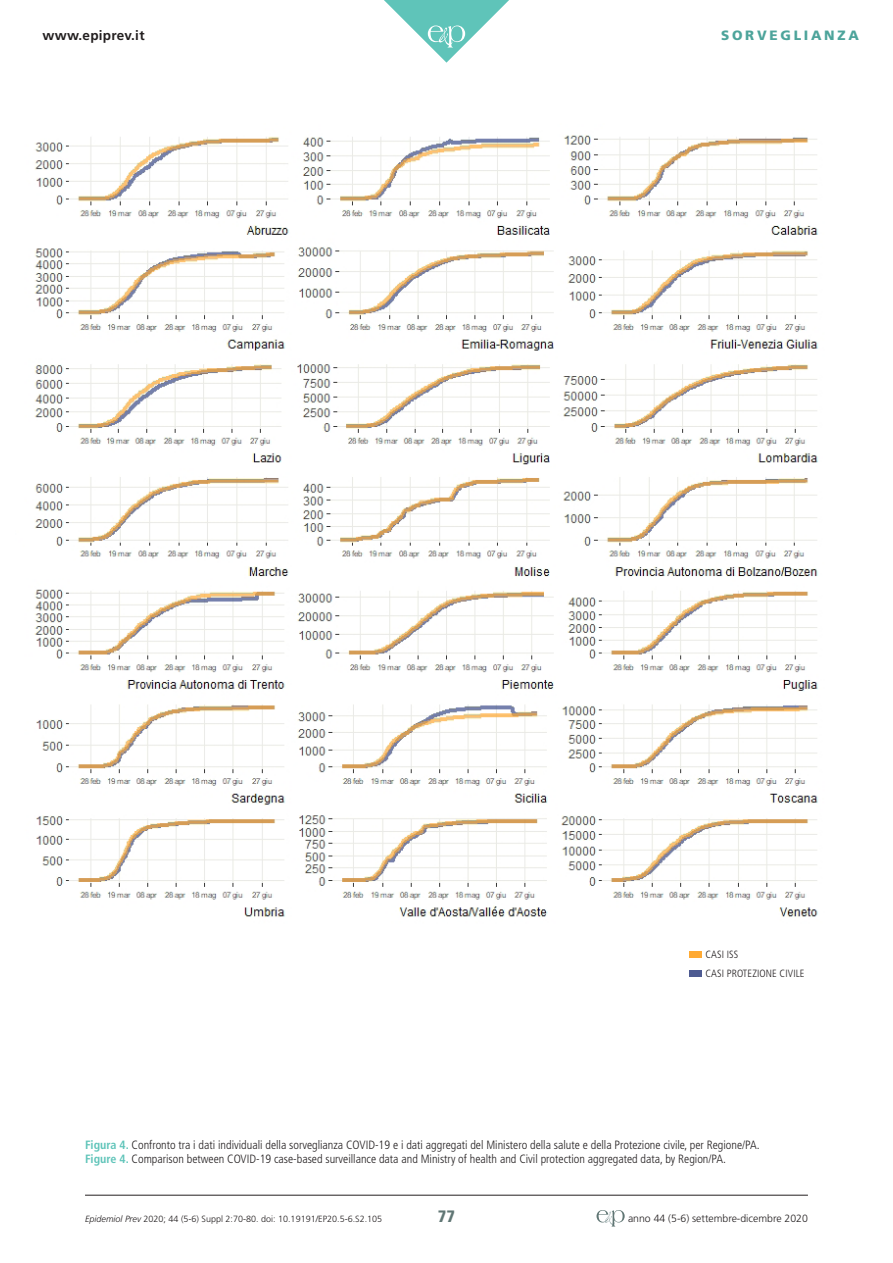
<style>
.page{position:relative;width:893px;height:1263px;background:#fff}
.page>*{position:absolute;margin:0;border:0;box-sizing:border-box;transform-origin:0 0}
.t1{font:900 condensed 16.5px "Frutiger";color:#607674}
.t2{font:700 13.5px "Frutiger";letter-spacing:.02em;color:#231f20}
.t3{font:900 13.5px "Frutiger";letter-spacing:.2em;color:#4da49b}
._03_Dida{font:300 condensed 12px "Frutiger";color:#231f20}
.t4{font:300 10.5px "Frutiger";color:#231f20}
._05_Tabella{font:300 condensed 10.5px "Frutiger";letter-spacing:.01em;color:#231f20}
.t5{font:300 9px "Frutiger";color:#231f20}
.s1{font-weight:700;color:#5fc4b9}
.s2{font-style:italic}
</style>
<div class="page">
<hr style="left:85px;top:1195px;width:723px;height:1px;background:#231f20">
<svg style="left:596px;top:1210px;width:29px;height:16px"></svg>
<svg style="left:384px;top:0;width:125px;height:63px"></svg>
<img style="left:34px;top:135px;width:785px;height:782px">
<div style="left:689px;top:952px;width:13px;height:6px;background:#fa3"></div>
<div style="left:689px;top:970px;width:13px;height:7px;background:#4d5a91"></div>
<p class="t2" style="left:43px;top:28px;width:104px">www.epiprev.it</p>
<p class="t3" style="left:721px;top:27px;width:139px">SORVEGLIANZA</p>
<p class="_05_Tabella" style="left:705px;top:949px;width:34px">CASI ISS</p>
<p class="_05_Tabella" style="left:705px;top:967px;width:101px">CASI PROTEZIONE CIVILE</p>
<p class="_03_Dida" style="left:85px;top:1138px;width:676px"><span class="s1">Figura 4.</span> Confronto tra i dati individuali della sorveglianza COVID-19 e i dati aggregati del Ministero della salute e della Protezione civile, per Regione/PA.</p>
<p class="_03_Dida" style="left:85px;top:1152px;width:642px"><span class="s1">Figure 4.</span> Comparison between COVID-19 case-based surveillance data and Ministry of health and Civil protection aggregated data, by Region/PA.</p>
<p class="t5" style="left:85px;top:1214px;width:299px"><span class="s2">Epidemiol Prev</span> 2020; 44 (5-6) Suppl 2:70-80. doi: 10.19191/EP20.5-6.S2.105</p>
<h1 class="t1" style="left:438px;top:1206px;width:19px">77</h1>
<p class="t4" style="left:628px;top:1212px;width:181px">anno 44 (5-6) settembre-dicembre 2020</p>
</div>
